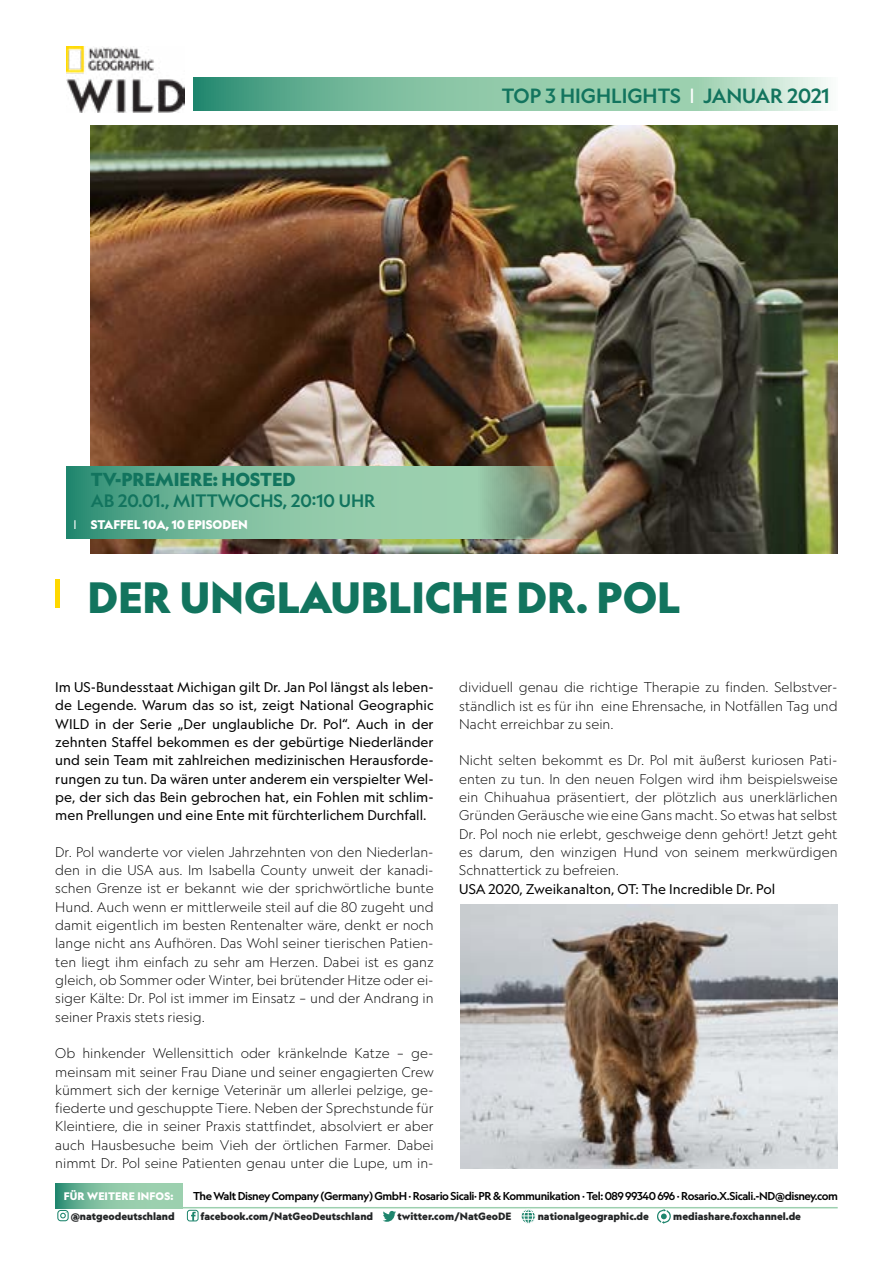
<style>
.page{position:relative;width:893px;height:1263px;background:#fff}
.page>*{position:absolute;margin:0;border:0;box-sizing:border-box;transform-origin:0 0}
.t1{font:900 42px "Geograph";color:#12745e}
.t2{font:500 19.65px "Geograph";color:#12745e}
.t3{font:900 18px "Geograph";color:#12745e}
.t4{font:500 17.25px "Geograph";color:#12745e}
.t5{font:300 13.5px/18.3px "Geograph";color:#000;text-align:justify}
.t6{font:13.5px/18.3px "Geograph";color:#000;text-align:justify}
.t7{font:900 12px "Geograph";color:#fff}
.t8{font:12px "Geograph";color:#fff}
.t9{font:500 10.95px "Geograph";letter-spacing:-.04em;color:#000}
.t10{font:900 10.5px "Geograph";letter-spacing:.015em;color:#fff}
.t11{font:900 10.2px "Geograph";color:#242627}
.s1{font-weight:400;color:#fff}
</style>
<div class="page">
<hr style="left:55px;top:1207px;width:783px;height:1px;background:#9cd0af">
<svg style="left:55px;top:1183px;width:127px;height:25px;background:#81c0a1"></svg>
<svg style="left:57px;top:1210px;width:12px;height:11px"></svg>
<div style="left:187px;top:1210px;width:11px;height:11px;border:1px solid #1e856d;border-radius:2px"></div>
<svg style="left:191px;top:1212px;width:5px;height:9px"></svg>
<svg style="left:383px;top:1211px;width:13px;height:11px"></svg>
<svg style="left:657px;top:1209px;width:14px;height:15px"></svg>
<div style="left:521px;top:1209px;width:15px;height:15px;border:1px solid #fff;border-radius:50%"></div>
<svg style="left:521px;top:1208px;width:14px;height:16px"></svg>
<svg style="left:193px;top:77px;width:635px;height:34px;background:#8ac4a8"></svg>
<img style="left:90px;top:125px;width:748px;height:428px">
<img style="left:460px;top:905px;width:378px;height:263px">
<div style="left:55px;top:579px;width:5px;height:29px;background:#ffd800"></div>
<img style="left:66px;top:47px;width:119px;height:65px">
<svg style="left:66px;top:466px;width:527px;height:72px;background:#7fb798"></svg>
<h2 class="t2" style="left:502px;top:83px;width:329px">TOP 3 HIGHLIGHTS <span class="s1">I</span> JANUAR 2021</h2>
<p class="t8" style="left:73px;top:517px;width:5px">I</p>
<h3 class="t3" style="left:91px;top:468px;width:206px">TV-PREMIERE: HOSTED</h3>
<p class="t4" style="left:91px;top:490px;width:286px">AB 20.01., MITTWOCHS, 20:10 UHR</p>
<p class="t7" style="left:91px;top:516px;width:158px">STAFFEL 10A, 10 EPISODEN</p>
<h1 class="t1" style="left:87px;top:569px;width:594px">DER UNGLAUBLICHE DR. POL</h1>
<p class="t6" style="left:55px;top:678px;width:380px">Im US-Bundesstaat Michigan gilt Dr. Jan Pol längst als leben&shy;de Legende. Warum das so ist, zeigt National Geographic WILD in der Serie „Der unglaubliche Dr. Pol“. Auch in der zehnten Staffel bekommen es der gebürtige Niederländer und sein Team mit zahlreichen medizinischen Herausforde&shy;rungen zu tun. Da wären unter anderem ein verspielter Wel&shy;pe, der sich das Bein gebrochen hat, ein Fohlen mit schlim&shy;men Prellungen und eine Ente mit fürchterlichem Durchfall.</p>
<p class="t5" style="left:55px;top:843px;width:380px">Dr. Pol wanderte vor vielen Jahrzehnten von den Niederlan&shy;den in die USA aus. Im Isabella County unweit der kanadi&shy;schen Grenze ist er bekannt wie der sprichwörtliche bunte Hund. Auch wenn er mittlerweile steil auf die 80 zugeht und damit eigentlich im besten Rentenalter wäre, denkt er noch lange nicht ans Aufhören. Das Wohl seiner tierischen Patien&shy;ten liegt ihm einfach zu sehr am Herzen. Dabei ist es ganz gleich, ob Sommer oder Winter, bei brütender Hitze oder ei&shy;siger Kälte: Dr. Pol ist immer im Einsatz – und der Andrang in seiner Praxis stets riesig.</p>
<p class="t5" style="left:55px;top:1044px;width:380px">Ob hinkender Wellensittich oder kränkelnde Katze – ge&shy;meinsam mit seiner Frau Diane und seiner engagierten Crew kümmert sich der kernige Veterinär um allerlei pelzige, ge&shy;fiederte und geschuppte Tiere. Neben der Sprechstunde für Kleintiere, die in seiner Praxis stattfindet, absolviert er aber auch Hausbesuche beim Vieh der örtlichen Farmer. Dabei nimmt Dr. Pol seine Patienten genau unter die Lupe, um in-</p>
<p class="t5" style="left:459px;top:678px;width:380px">dividuell genau die richtige Therapie zu finden. Selbstver&shy;ständlich ist es für ihn eine Ehrensache, in Notfällen Tag und Nacht erreichbar zu sein.</p>
<p class="t5" style="left:459px;top:751px;width:380px">Nicht selten bekommt es Dr. Pol mit äußerst kuriosen Pati&shy;enten zu tun. In den neuen Folgen wird ihm beispielsweise ein Chihuahua präsentiert, der plötzlich aus unerklärlichen Gründen Geräusche wie eine Gans macht. So etwas hat selbst Dr. Pol noch nie erlebt, geschweige denn gehört! Jetzt geht es darum, den winzigen Hund von seinem merkwürdigen Schnattertick zu befreien.</p>
<p class="t6" style="left:459px;top:879px;width:318px">USA 2020, Zweikanalton, OT: The Incredible Dr. Pol</p>
<p class="t10" style="left:64px;top:1189px;width:111px">FÜR WEITERE INFOS:</p>
<p class="t9" style="left:193px;top:1189px;width:647px">The Walt Disney Company (Germany) GmbH · Rosario Sicali· PR &amp; Kommunikation · Tel: 089 99340 696 · Rosario.X.Sicali.-ND@disney.com</p>
<p class="t11" style="left:71px;top:1209px;width:106px">@natgeodeutschland</p>
<p class="t11" style="left:201px;top:1209px;width:174px">facebook.com/NatGeoDeutschland</p>
<p class="t11" style="left:397px;top:1209px;width:115px">twitter.com/NatGeoDE</p>
<p class="t11" style="left:538px;top:1209px;width:113px">nationalgeographic.de</p>
<p class="t11" style="left:673px;top:1209px;width:129px">mediashare.foxchannel.de</p>
</div>
